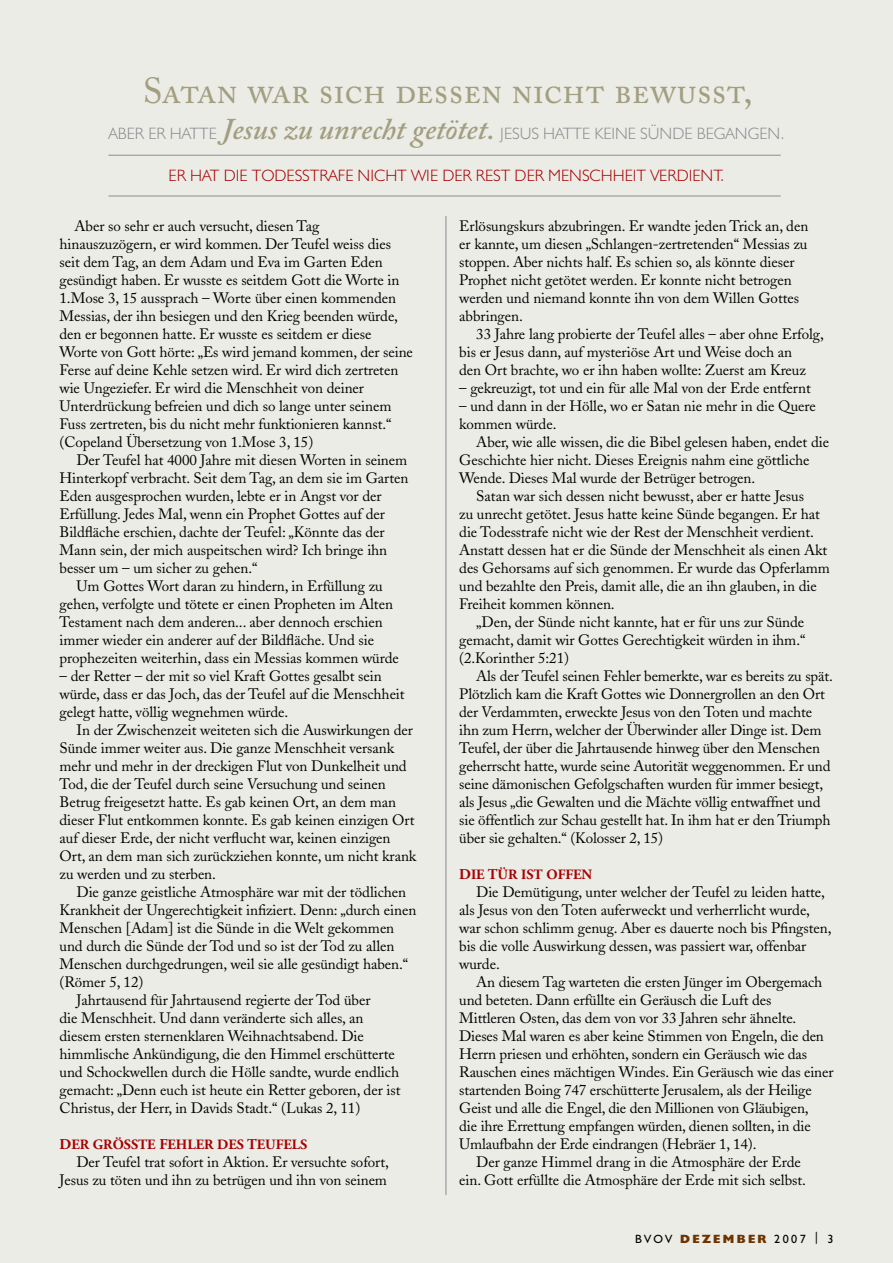
<style>
.page{position:relative;width:893px;height:1263px;background:#ecece7}
.page>*{position:absolute;margin:0;border:0;box-sizing:border-box;transform-origin:0 0}
.t1{font:36px "Adobe Caslon Pro";color:#a29f81}
.t2{font:italic 600 30px "Adobe Caslon Pro";color:#a29f81}
.t3{font:300 16.5px "Humanist 521 BT";color:#a80002}
.t4{font:300 16.5px "Humanist 521 BT";color:#8b8b91}
.t5{font:15px/18px "Adobe Caslon";letter-spacing:-.005em;color:#000}
.t6{font:700 14.25px "Adobe Garamond";letter-spacing:-.005em;color:#a80002}
.t7{font:12px "Humanist 521 BT";letter-spacing:.18em;color:#000}
.s1{font-family:"Humanist 521 BT";font-weight:300;font-style:normal;font-size:16.5px;color:#8b8b91}
.s2{font-size:15px}
.s3{font-weight:800;color:#6d3400}
</style>
<div class="page">
<hr style="left:445px;top:216px;width:1px;height:979px;background:#96969b">
<hr style="left:108px;top:155px;width:673px;height:1px;background:#8b8b91">
<hr style="left:108px;top:196px;width:673px;height:1px;background:#8b8b91">
<h1 class="t1" style="left:143px;top:70px;width:611px">Satan war sich dessen nicht bewusst,</h1>
<p class="t4" style="left:108px;top:123px;width:72px">ABER ER HATT</p>
<h2 class="t2" style="left:209px;top:111px;width:313px"><span class="s1">E</span> Jesus zu unrecht getötet. <span class="s1">JESUS</span></h2>
<p class="t4" style="left:543px;top:123px;width:11px">HATT</p>
<p class="t4" style="left:582px;top:123px;width:144px">E KEIN E SÜNDE BEGANG</p>
<p class="t4" style="left:759px;top:123px;width:27px">EN.</p>
<p class="t3" style="left:169px;top:165px;width:32px">ER HAT</p>
<p class="t3" style="left:224px;top:165px;width:81px">DI E TODESSTRAF</p>
<p class="t3" style="left:345px;top:165px;width:380px">E NICHT WI E DER REST DER MENSCHH EIT VERDI ENT.</p>
<p class="t5" style="left:60px;top:217px;width:355px;text-indent:15px">Aber so sehr er auch versucht, diesen Tag hinauszuzögern, er wird kommen. Der Teufel weiss dies seit dem Tag, an dem Adam und Eva im Garten Eden gesündigt haben. Er wusste es seitdem Gott die Worte in 1.Mose 3, 15 aussprach – Worte über einen kommenden Messias, der ihn besiegen und den Krieg beenden würde, den er begonnen hatte. Er wusste es seitdem er diese Worte von Gott hörte: „Es wird jemand kommen, der seine Ferse auf deine Kehle setzen wird. Er wird dich zertreten wie Ungeziefer. Er wird die Menschheit von deiner Unterdrückung befreien und dich so lange unter seinem Fuss zertreten, bis du nicht mehr funktionieren kannst.“ (Copeland Übersetzung von 1.Mose 3, 15)</p>
<p class="t5" style="left:77px;top:451px;width:332px">Der Teufel hat 4000 Jahre mit diesen Worten in seinem</p>
<p class="t5" style="left:60px;top:469px;width:350px">Hinterkopf verbracht. Seit dem Tag, an dem sie im Garten</p>
<p class="t5" style="left:60px;top:487px;width:324px">Eden ausgesprochen wurden, lebte er in Angst vor der</p>
<p class="t5" style="left:60px;top:505px;width:327px">Erfüllung. Jedes Mal, wenn ein Prophet Gottes auf der</p>
<p class="t5" style="left:60px;top:523px;width:327px">Bildfläche erschien, dachte der Teufel: „Könnte das der</p>
<p class="t5" style="left:60px;top:541px;width:329px">Mann sein, der mich auspeitschen wird? Ich bringe ihn</p>
<p class="t5" style="left:60px;top:559px;width:200px">besser um – um sicher zu gehen.“</p>
<p class="t5" style="left:77px;top:577px;width:308px">Um Gottes Wort daran zu hindern, in Erfüllung zu</p>
<p class="t5" style="left:60px;top:595px;width:335px">gehen, verfolgte und tötete er einen Propheten im Alten</p>
<p class="t5" style="left:60px;top:613px;width:325px">Testament nach dem anderen... aber dennoch erschien</p>
<p class="t5" style="left:60px;top:631px;width:316px">immer wieder ein anderer auf der Bildfläche. Und sie</p>
<p class="t5" style="left:60px;top:649px;width:341px">prophezeiten weiterhin, dass ein Messias kommen würde</p>
<p class="t5" style="left:60px;top:667px;width:347px">– der Retter – der mit so viel Kraft Gottes gesalbt sein würde, dass er das Joch, das der Teufel auf die Menschheit gelegt hatte, völlig wegnehmen würde.</p>
<p class="t5" style="left:60px;top:721px;width:358px;text-indent:17px">In der Zwischenzeit weiteten sich die Auswirkungen der Sünde immer weiter aus. Die ganze Menschheit versank mehr und mehr in der dreckigen Flut von Dunkelheit und Tod, die der Teufel durch seine Versuchung und seinen Betrug freigesetzt hatte. Es gab keinen Ort, an dem man dieser Flut entkommen konnte. Es gab keinen einzigen Ort auf dieser Erde, der nicht verflucht war, keinen einzigen Ort, an dem man sich zurückziehen konnte, um nicht krank zu werden und zu sterben.</p>
<p class="t5" style="left:77px;top:883px;width:331px">Die ganze geistliche Atmosphäre war mit der tödlichen</p>
<p class="t5" style="left:60px;top:901px;width:358px">Krankheit der Ungerechtigkeit infiziert. Denn: „durch einen</p>
<p class="t5" style="left:60px;top:919px;width:336px">Menschen [Adam] ist die Sünde in die Welt gekommen</p>
<p class="t5" style="left:60px;top:937px;width:336px">und durch die Sünde der Tod und so ist der Tod zu allen</p>
<p class="t5" style="left:60px;top:955px;width:350px">Menschen durchgedrungen, weil sie alle gesündigt haben.“</p>
<p class="t5" style="left:60px;top:973px;width:85px">(Römer 5, 12)</p>
<p class="t5" style="left:77px;top:991px;width:295px">Jahrtausend für Jahrtausend regierte der Tod über</p>
<p class="t5" style="left:60px;top:1009px;width:305px">die Menschheit. Und dann veränderte sich alles, an</p>
<p class="t5" style="left:60px;top:1027px;width:306px">diesem ersten sternenklaren Weihnachtsabend. Die</p>
<p class="t5" style="left:60px;top:1045px;width:337px">himmlische Ankündigung, die den Himmel erschütterte</p>
<p class="t5" style="left:60px;top:1063px;width:341px">und Schockwellen durch die Hölle sandte, wurde endlich</p>
<p class="t5" style="left:60px;top:1081px;width:342px">gemacht: „Denn euch ist heute ein Retter geboren, der ist</p>
<p class="t5" style="left:60px;top:1099px;width:302px">Christus, der Herr, in Davids Stadt.“ (Lukas 2, 11)</p>
<p class="t6" style="left:60px;top:1136px;width:249px"><span class="s2">D</span>ER GRÖSSTE <span class="s2">F</span>EHLER DES <span class="s2">T</span>EUFELS</p>
<p class="t5" style="left:60px;top:1153px;width:331px;text-align:right">Der Teufel trat sofort in Aktion. Er versuchte sofort,<br>Jesus zu töten und ihn zu betrügen und ihn von seinem</p>
<p class="t5" style="left:459px;top:217px;width:351px">Erlösungskurs abzubringen. Er wandte jeden Trick an, den er kannte, um diesen „Schlangen-zertretenden“ Messias zu stoppen. Aber nichts half. Es schien so, als könnte dieser Prophet nicht getötet werden. Er konnte nicht betrogen werden und niemand konnte ihn von dem Willen Gottes abbringen.</p>
<p class="t5" style="left:459px;top:325px;width:366px;text-indent:17px">33 Jahre lang probierte der Teufel alles – aber ohne Erfolg, bis er Jesus dann, auf mysteriöse Art und Weise doch an<br>den Ort brachte, wo er ihn haben wollte: Zuerst am Kreuz</p>
<p class="t5" style="left:459px;top:379px;width:353px">– gekreuzigt, tot und ein für alle Mal von der Erde entfernt</p>
<p class="t5" style="left:459px;top:397px;width:358px">– und dann in der Hölle, wo er Satan nie mehr in die Quere kommen würde.</p>
<p class="t5" style="left:476px;top:433px;width:354px">Aber, wie alle wissen, die die Bibel gelesen haben, endet die</p>
<p class="t5" style="left:459px;top:451px;width:352px">Geschichte hier nicht. Dieses Ereignis nahm eine göttliche</p>
<p class="t5" style="left:459px;top:469px;width:298px">Wende. Dieses Mal wurde der Betrüger betrogen.</p>
<p class="t5" style="left:476px;top:487px;width:329px">Satan war sich dessen nicht bewusst, aber er hatte Jesus</p>
<p class="t5" style="left:459px;top:505px;width:362px">zu unrecht getötet. Jesus hatte keine Sünde begangen. Er hat</p>
<p class="t5" style="left:459px;top:523px;width:356px">die Todesstrafe nicht wie der Rest der Menschheit verdient.</p>
<p class="t5" style="left:459px;top:541px;width:370px">Anstatt dessen hat er die Sünde der Menschheit als einen Akt</p>
<p class="t5" style="left:459px;top:559px;width:372px">des Gehorsams auf sich genommen. Er wurde das Opferlamm</p>
<p class="t5" style="left:459px;top:577px;width:359px">und bezahlte den Preis, damit alle, die an ihn glauben, in die</p>
<p class="t5" style="left:459px;top:595px;width:157px">Freiheit kommen können.</p>
<p class="t5" style="left:476px;top:613px;width:330px">„Den, der Sünde nicht kannte, hat er für uns zur Sünde</p>
<p class="t5" style="left:459px;top:631px;width:348px">gemacht, damit wir Gottes Gerechtigkeit würden in ihm.“</p>
<p class="t5" style="left:459px;top:649px;width:111px">(2.Korinther 5:21)</p>
<p class="t5" style="left:476px;top:667px;width:358px">Als der Teufel seinen Fehler bemerkte, war es bereits zu spät.</p>
<p class="t5" style="left:459px;top:685px;width:367px">Plötzlich kam die Kraft Gottes wie Donnergrollen an den Ort</p>
<p class="t5" style="left:459px;top:703px;width:354px">der Verdammten, erweckte Jesus von den Toten und machte</p>
<p class="t5" style="left:459px;top:721px;width:364px">ihn zum Herrn, welcher der Überwinder aller Dinge ist. Dem</p>
<p class="t5" style="left:459px;top:739px;width:362px">Teufel, der über die Jahrtausende hinweg über den Menschen</p>
<p class="t5" style="left:459px;top:757px;width:373px">geherrscht hatte, wurde seine Autorität weggenommen. Er und</p>
<p class="t5" style="left:459px;top:775px;width:365px">seine dämonischen Gefolgschaften wurden für immer besiegt,</p>
<p class="t5" style="left:459px;top:793px;width:363px">als Jesus „die Gewalten und die Mächte völlig entwaffnet und</p>
<p class="t5" style="left:459px;top:811px;width:373px">sie öffentlich zur Schau gestellt hat. In ihm hat er den Triumph</p>
<p class="t5" style="left:459px;top:829px;width:205px">über sie gehalten.“ (Kolosser 2, 15)</p>
<p class="t6" style="left:459px;top:866px;width:134px"><span class="s2">D</span>IE <span class="s2">T</span>ÜR IST OFFEN</p>
<p class="t5" style="left:459px;top:883px;width:374px;text-indent:17px">Die Demütigung, unter welcher der Teufel zu leiden hatte, als Jesus von den Toten auferweckt und verherrlicht wurde, war schon schlimm genug. Aber es dauerte noch bis Pfingsten, bis die volle Auswirkung dessen, was passiert war, offenbar wurde.</p>
<p class="t5" style="left:476px;top:973px;width:348px">An diesem Tag warteten die ersten Jünger im Obergemach</p>
<p class="t5" style="left:459px;top:991px;width:314px">und beteten. Dann erfüllte ein Geräusch die Luft des</p>
<p class="t5" style="left:459px;top:1009px;width:339px">Mittleren Osten, das dem von vor 33 Jahren sehr ähnelte.</p>
<p class="t5" style="left:459px;top:1027px;width:366px">Dieses Mal waren es aber keine Stimmen von Engeln, die den</p>
<p class="t5" style="left:459px;top:1045px;width:349px">Herrn priesen und erhöhten, sondern ein Geräusch wie das</p>
<p class="t5" style="left:459px;top:1063px;width:376px">Rauschen eines mächtigen Windes. Ein Geräusch wie das einer</p>
<p class="t5" style="left:459px;top:1081px;width:354px">startenden Boing 747 erschütterte Jerusalem, als der Heilige</p>
<p class="t5" style="left:459px;top:1099px;width:351px">Geist und alle die Engel, die den Millionen von Gläubigen,</p>
<p class="t5" style="left:459px;top:1117px;width:353px">die ihre Errettung empfangen würden, dienen sollten, in die</p>
<p class="t5" style="left:459px;top:1135px;width:299px">Umlaufbahn der Erde eindrangen (Hebräer 1, 14).</p>
<p class="t5" style="left:476px;top:1153px;width:326px">Der ganze Himmel drang in die Atmosphäre der Erde</p>
<p class="t5" style="left:459px;top:1171px;width:348px">ein. Gott erfüllte die Atmosphäre der Erde mit sich selbst.</p>
<p class="t7" style="left:635px;top:1231px;width:186px">BVOV <span class="s3">DEZEMBER</span> 2007 |</p>
</div>
